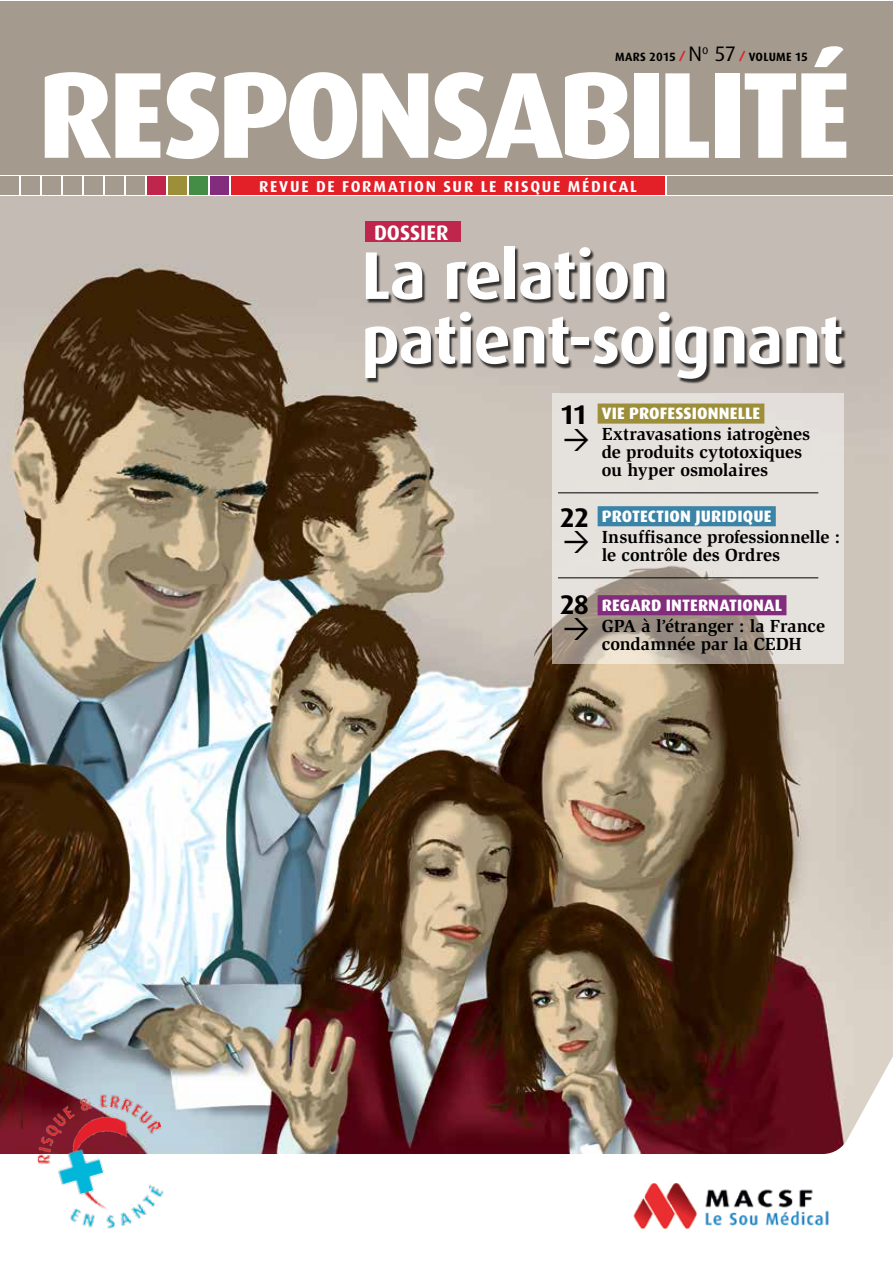
<style>
.page{position:relative;width:893px;height:1263px;background:#fff}
.page>*{position:absolute;margin:0;border:0;box-sizing:border-box;transform-origin:0 0}
.t1{font:800 122.7px "Dax";letter-spacing:-.045em;color:#fff}
.t2{font:700 67.5px/64.5px "Dax";letter-spacing:-.02em;color:#fff}
.t3{font:700 27px "Dax";color:#000}
.t4{font:700 21px "Dax";color:#fff}
.t5{font:700 18px/18px "Slimbach Std";letter-spacing:-.01em;color:#000}
.t6{font:800 16.5px "Dax";letter-spacing:.01em;color:#fff}
.t7{font:700 15.75px "Dax";letter-spacing:.11em;color:#fff}
.t8{font:700 12px "Dax";letter-spacing:.01em;color:#000}
.s1{font-weight:400;font-size:21px}
</style>
<div class="page">
<img style="left:0;top:197px;width:892px;height:820px">
<svg style="left:552px;top:393px;width:291px;height:270px;background:#d8d2cc"></svg>
<div style="left:231px;top:176px;width:434px;height:19px;background:#e31f27"></div>
<div style="left:667px;top:176px;width:225px;height:19px;background:#a49a8e"></div>
<div style="left:210px;top:176px;width:19px;height:19px;background:#832b7c"></div>
<div style="left:189px;top:176px;width:19px;height:19px;background:#448d46"></div>
<div style="left:168px;top:176px;width:19px;height:19px;background:#9d8f3a"></div>
<div style="left:147px;top:176px;width:19px;height:19px;background:#c0254b"></div>
<div style="left:126px;top:176px;width:19px;height:19px;background:#a49a8e"></div>
<div style="left:84px;top:176px;width:19px;height:19px;background:#a49a8e"></div>
<div style="left:63px;top:176px;width:19px;height:19px;background:#a49a8e"></div>
<div style="left:42px;top:176px;width:19px;height:19px;background:#a49a8e"></div>
<div style="left:21px;top:176px;width:19px;height:19px;background:#a49a8e"></div>
<div style="left:0;top:176px;width:19px;height:19px;background:#a49a8e"></div>
<div style="left:105px;top:176px;width:19px;height:19px;background:#a49a8e"></div>
<div style="left:0;top:1px;width:892px;height:173px;background:#a49a8e"></div>
<img style="left:0;top:1017px;width:892px;height:137px">
<img style="left:633px;top:1183px;width:196px;height:46px">
<div style="left:366px;top:222px;width:95px;height:20px;background:#c0254b"></div>
<div style="left:366px;top:248px;width:480px;height:136px;background:#000;opacity:.75"></div>
<img style="left:25px;top:1080px;width:159px;height:149px">
<div style="left:598px;top:506px;width:178px;height:20px;background:#3b84a7"></div>
<div style="left:598px;top:403px;width:166px;height:21px;background:#9d8f3a"></div>
<hr style="left:558px;top:492px;width:260px;height:1px;background:#000">
<hr style="left:558px;top:577px;width:260px;height:1px;background:#000">
<div style="left:598px;top:595px;width:188px;height:20px;background:#832b7c"></div>
<svg style="left:565px;top:531px;width:23px;height:22px"></svg>
<svg style="left:565px;top:429px;width:23px;height:22px"></svg>
<svg style="left:565px;top:618px;width:23px;height:22px"></svg>
<h1 class="t1" style="left:37px;top:45px;width:815px">RESPONSABILITÉ</h1>
<p class="t7" style="left:259px;top:178px;width:379px">REVUE DE FORMATION SUR LE RISQUE MÉDICAL</p>
<p class="t8" style="left:615px;top:50px;width:194px">MARS 2015 <sup>/</sup> <span class="s1">N</span><sup>o</sup> <span class="s1">57</span> <sup>/</sup> VOLUME 15</p>
<p class="t4" style="left:374px;top:221px;width:76px">DOSSIER</p>
<h2 class="t2" style="left:361px;top:244px;width:484px">La relation patient-soignant</h2>
<h3 class="t3" style="left:560px;top:400px;width:29px">11</h3>
<p class="t6" style="left:602px;top:404px;width:160px">VIE PROFESSIONNELLE</p>
<p class="t5" style="left:602px;top:425px;width:210px">Extravasations iatrogènes de produits cytotoxiques ou hyper osmolaires</p>
<h3 class="t3" style="left:560px;top:502px;width:31px">22</h3>
<p class="t6" style="left:602px;top:507px;width:171px">PROTECTION JURIDIQUE</p>
<p class="t5" style="left:602px;top:528px;width:240px">Insuffisance professionnelle : le contrôle des Ordres</p>
<h3 class="t3" style="left:560px;top:589px;width:31px">28</h3>
<p class="t6" style="left:602px;top:596px;width:182px">REGARD INTERNATIONAL</p>
<p class="t5" style="left:602px;top:617px;width:225px">GPA à l’étranger : la France condamnée par la CEDH</p>
</div>
